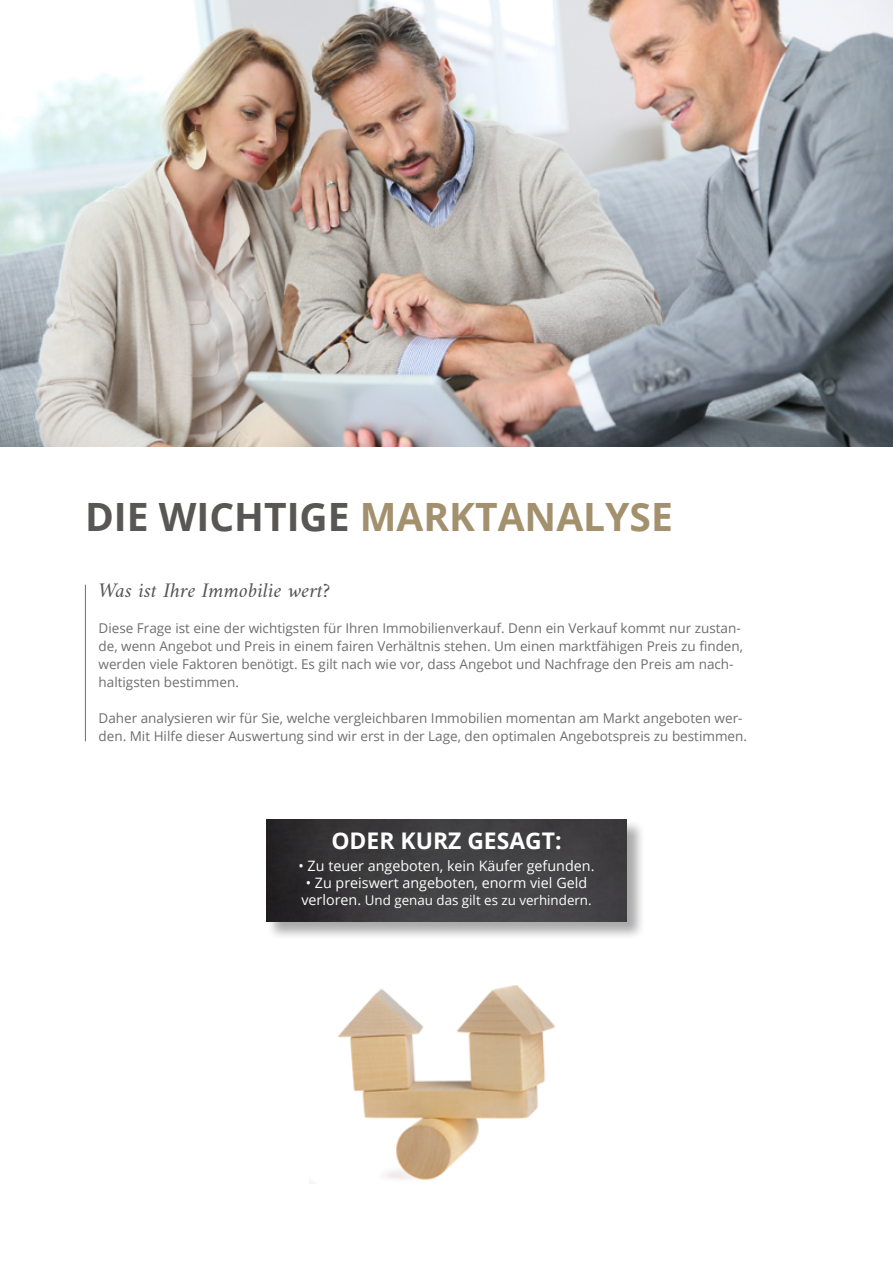
<style>
.page{position:relative;width:893px;height:1263px;background:#fff}
.page>*{position:absolute;margin:0;border:0;box-sizing:border-box;transform-origin:0 0}
.t1{font:700 39px "Open Sans";color:#a3906d}
.t2{font:700 22.95px "Open Sans";color:#fff}
.t3{font:italic 21px "Amiri";color:#585756;scale:1.05 1}
.t4{font:14.25px "Open Sans";color:#fff}
.t5{font:13.5px/18px "Open Sans";color:#6e6e6e}
.t6{font:13.35px "Open Sans";color:#fff}
.s1{color:#585756}
.s2{font-size:14.25px}
</style>
<div class="page">
<img style="left:337px;top:985px;width:218px;height:195px">
<img style="left:0;top:0;width:893px;height:446px">
<hr style="left:85px;top:585px;width:1px;height:156px;background:#6e6e6e">
<div style="left:266px;top:819px;width:380px;height:122px;background:#000;opacity:.34"></div>
<img style="left:266px;top:819px;width:361px;height:102px">
<h1 class="t1" style="left:85px;top:489px;width:589px"><span class="s1">DIE WICHTIGE</span> MARKTANALYSE</h1>
<h3 class="t3" style="left:99px;top:578px;width:222px">Was ist Ihre Immobilie wert?</h3>
<p class="t5" style="left:99px;top:619px;width:646px">Diese Frage ist eine der wichtigsten für Ihren Immobilienverkauf. Denn ein Verkauf kommt nur zustan&shy;de, wenn Angebot und Preis in einem fairen Verhältnis stehen. Um einen marktfähigen Preis zu finden, werden viele Faktoren benötigt. Es gilt nach wie vor, dass Angebot und Nachfrage den Preis am nach&shy;haltigsten bestimmen.</p>
<p class="t5" style="left:99px;top:709px;width:650px">Daher analysieren wir für Sie, welche vergleichbaren Immobilien momentan am Markt angeboten wer&shy;den. Mit Hilfe dieser Auswertung sind wir erst in der Lage, den optimalen Angebotspreis zu bestimmen.</p>
<h2 class="t2" style="left:331px;top:825px;width:232px">ODER KURZ GESAGT:</h2>
<p class="t4" style="left:298px;top:856px;width:297px">• Zu teuer angeboten, kein Käufer gefunden.</p>
<p class="t4" style="left:306px;top:873px;width:283px">• Zu preiswert angeboten, enorm viel Geld</p>
<p class="t6" style="left:301px;top:891px;width:292px"><span class="s2">verloren.</span> Und genau das gilt es zu verhindern.</p>
</div>
